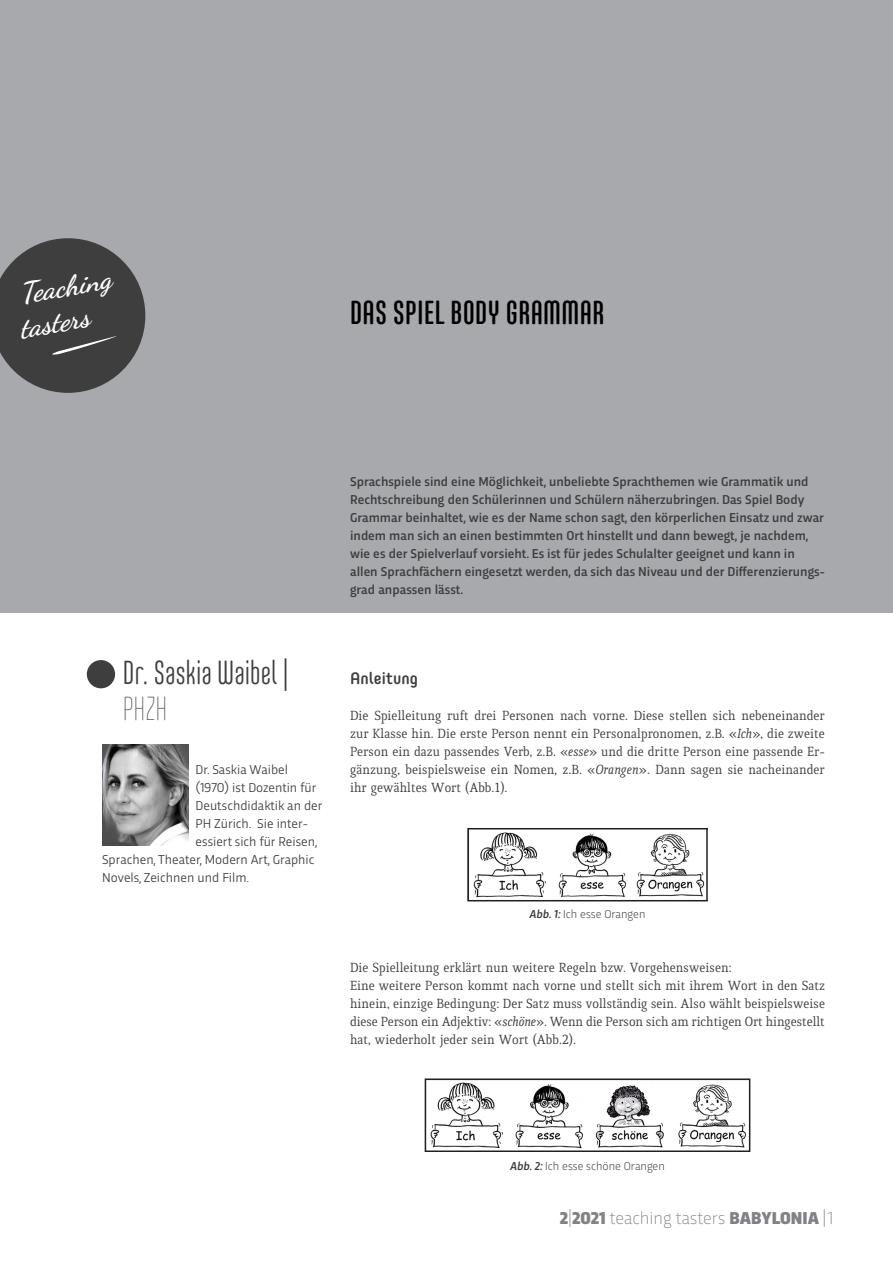
<style>
.page{position:relative;width:893px;height:1263px;background:#fff}
.page>*{position:absolute;margin:0;border:0;box-sizing:border-box;transform-origin:0 0}
.Autore_-_Base_-_SX{font:300 33px/36px "Core Mellow 39 Cp";color:#3e3e3f}
.Titolo_Articolo_-_SX{font:500 33px "Core Mellow 59 Cp";letter-spacing:.01em;color:#000}
.t1{font:italic 700 28.2px/33.9px "Dancing Script";color:#fff}
.t2{font:200 18px "Trasandina";color:#808285}
.Heading{font:500 16.5px "Core Mellow 55";color:#3e3e3f}
.Testo_Base_-_Quiroga{font:14.25px/18px "Quiroga Serif Pro";color:#3e3e3f;text-align:justify}
.Abstract{font:500 13.5px/18px "Trasandina";color:#3e3e3f}
.Bio_-_Descrizione{font:13.5px "Trasandina";color:#3e3e3f}
.Testo_Base_-_Quiroga-2{font:300 12px "Trasandina";color:#3e3e3f}
.s1{font-family:"Core Mellow 19 Cp";font-weight:100}
.s2{font-style:italic}
.s3{font-weight:500;font-style:italic}
.s4{font-weight:900}
</style>
<div class="page">
<div style="left:0;top:0;width:893px;height:612px;background:#a8a9ad"></div>
<svg style="left:0;top:238px;width:145px;height:155px"></svg>
<div style="left:87px;top:660px;width:28px;height:28px;background:#3e3e3f;border-radius:50%"></div>
<img style="left:102px;top:744px;width:87px;height:102px">
<img style="left:473px;top:832px;width:232px;height:66px">
<div style="left:467px;top:828px;width:241px;height:73px;border:2px solid #231f20"></div>
<img style="left:430px;top:1082px;width:316px;height:67px">
<div style="left:425px;top:1078px;width:325px;height:74px;border:2px solid #231f20"></div>
<p class="t1" style="left:11px;top:276px;width:100px;rotate:-10deg">Teaching tasters</p>
<p class="Titolo_Articolo_-_SX" style="left:350px;top:288px;width:256px">DAS SPIEL BODY GRAMMAR</p>
<p class="Autore_-_Base_-_SX" style="left:123px;top:654px;width:167px">Dr. Saskia Waibel |<br><span class="s1">PHZH</span></p>
<p class="Bio_-_Descrizione" style="left:196px;top:760px;width:94px">Dr. Saskia Waibel</p>
<p class="Bio_-_Descrizione" style="left:196px;top:778px;width:122px">(1970) ist Dozentin für</p>
<p class="Bio_-_Descrizione" style="left:196px;top:796px;width:128px">Deutschdidaktik an der</p>
<p class="Bio_-_Descrizione" style="left:196px;top:814px;width:114px">PH Zürich. Sie inter-</p>
<p class="Bio_-_Descrizione" style="left:196px;top:832px;width:123px">essiert sich für Reisen,</p>
<p class="Bio_-_Descrizione" style="left:102px;top:850px;width:214px">Sprachen, Theater, Modern Art, Graphic</p>
<p class="Bio_-_Descrizione" style="left:102px;top:868px;width:149px">Novels, Zeichnen und Film.</p>
<p class="Abstract" style="left:350px;top:471px;width:476px">Sprachspiele sind eine Möglichkeit, unbeliebte Sprachthemen wie Grammatik und Rechtschreibung den Schülerinnen und Schülern näherzubringen. Das Spiel Body Grammar beinhaltet, wie es der Name schon sagt, den körperlichen Einsatz und zwar indem man sich an einen bestimmten Ort hinstellt und dann bewegt, je nachdem, wie es der Spielverlauf vorsieht. Es ist für jedes Schulalter geeignet und kann in allen Sprachfächern eingesetzt werden, da sich das Niveau und der Differenzierungs&shy;grad anpassen lässt.</p>
<p class="Heading" style="left:350px;top:666px;width:69px">Anleitung</p>
<p class="Testo_Base_-_Quiroga" style="left:350px;top:707px;width:476px">Die Spielleitung ruft drei Personen nach vorne. Diese stellen sich nebeneinander zur Klasse hin. Die erste Person nennt ein Personalpronomen, z.B. «<span class="s2">Ich</span>», die zweite Person ein dazu passendes Verb, z.B. «<span class="s2">esse</span>» und die dritte Person eine passende Er&shy;gänzung, beispielsweise ein Nomen, z.B. «<span class="s2">Orangen</span>». Dann sagen sie nacheinander ihr gewähltes Wort (Abb.1).</p>
<p class="Testo_Base_-_Quiroga-2" style="left:530px;top:905px;width:117px"><span class="s3">Abb. 1:</span> Ich esse Orangen</p>
<p class="Testo_Base_-_Quiroga" style="left:350px;top:959px;width:383px">Die Spielleitung erklärt nun weitere Regeln bzw. Vorgehensweisen:</p>
<p class="Testo_Base_-_Quiroga" style="left:350px;top:977px;width:476px">Eine weitere Person kommt nach vorne und stellt sich mit ihrem Wort in den Satz hinein, einzige Bedingung: Der Satz muss vollständig sein. Also wählt beispielsweise diese Person ein Adjektiv: «<span class="s2">schöne</span>». Wenn die Person sich am richtigen Ort hingestellt hat, wiederholt jeder sein Wort (Abb.2).</p>
<p class="Testo_Base_-_Quiroga-2" style="left:510px;top:1157px;width:156px"><span class="s3">Abb. 2:</span> Ich esse schöne Orangen</p>
<p class="t2" style="left:560px;top:1205px;width:275px"><span class="s4">2</span>|<span class="s4">2021</span> teaching tasters <span class="s4">BABYLONIA</span> | 1</p>
</div>
